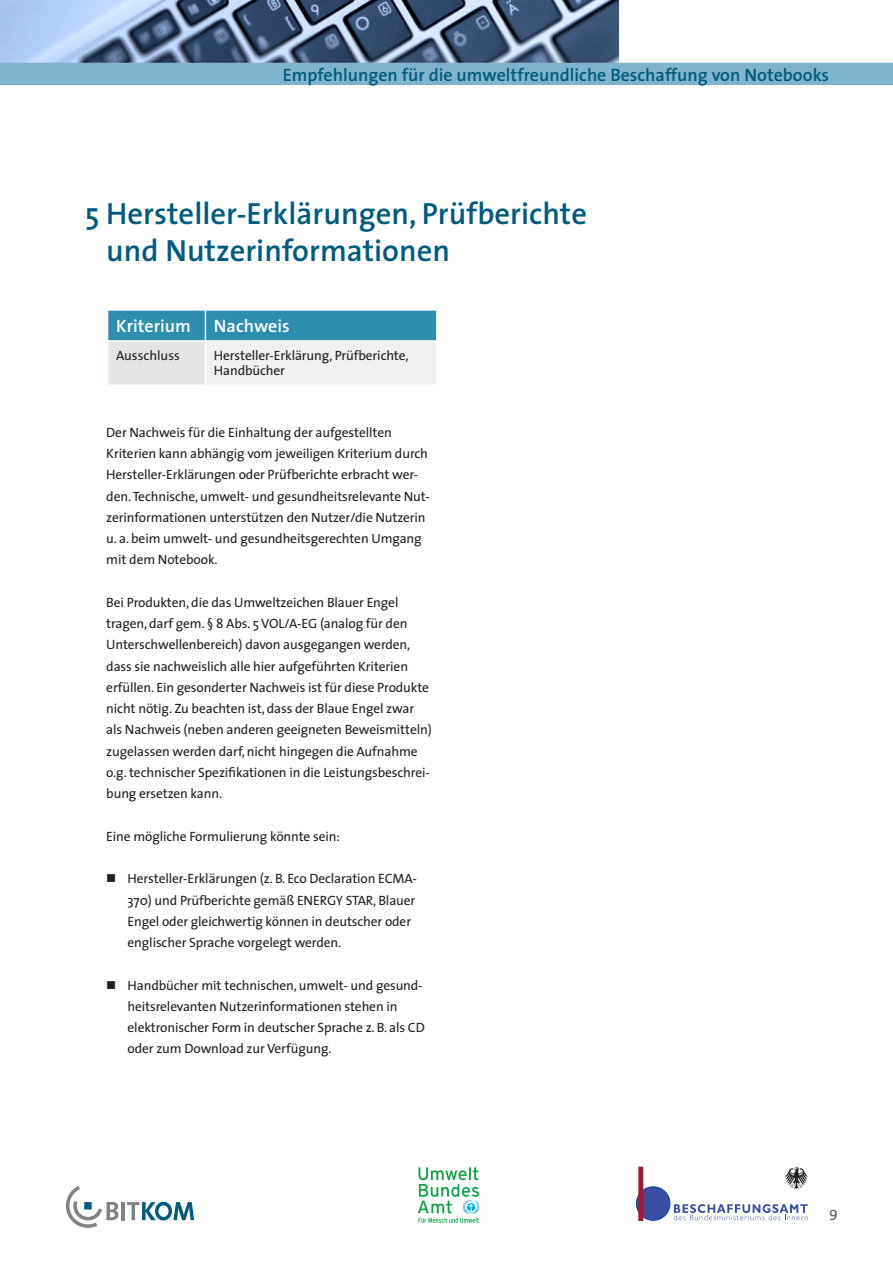
<style>
.page{position:relative;width:893px;height:1263px;background:#fff}
.page>*{position:absolute;margin:0;border:0;box-sizing:border-box;transform-origin:0 0}
.t1{font:600 30.75px/36.9px "The Sans";color:#005b7f}
.t2{font:600 18px "The Sans";color:#005b7f}
.t3{font:600 18px "The Sans";color:#fff}
.t4{font:15px "The Sans Caps";color:#58595b}
.t5{font:13.5px/21.3px "The Sans";letter-spacing:-.01em;color:#231f20}
</style>
<div class="page">
<img style="left:0;top:0;width:618px;height:63px">
<div style="left:0;top:63px;width:893px;height:22px;background:#80b4cc"></div>
<svg style="left:418px;top:1167px;width:61px;height:56px"></svg>
<svg style="left:66px;top:1186px;width:52px;height:42px"></svg>
<hr style="left:121px;top:1202px;width:4px;height:18px;background:#808285">
<div style="left:84px;top:1202px;width:8px;height:7px;background:#005b7f"></div>
<svg style="left:127px;top:1202px;width:67px;height:18px"></svg>
<svg style="left:674px;top:1204px;width:134px;height:16px"></svg>
<div style="left:636px;top:1187px;width:34px;height:33px;background:#384ea2;border-radius:50%"></div>
<div style="left:636px;top:1186px;width:34px;height:34px;border:1px solid #024999;border-radius:50%"></div>
<div style="left:639px;top:1167px;width:4px;height:54px;border:1px solid #9f1c25"></div>
<svg style="left:785px;top:1167px;width:23px;height:22px"></svg>
<div style="left:108px;top:341px;width:97px;height:44px;background:#e3e4e5"></div>
<div style="left:205px;top:341px;width:232px;height:44px;background:#eff0f0"></div>
<div style="left:107px;top:310px;width:330px;height:30px;background:#2e8eae"></div>
<hr style="left:436px;top:311px;width:2px;height:29px;background:#fff">
<hr style="left:107px;top:340px;width:98px;height:2px;background:#fff">
<hr style="left:205px;top:340px;width:233px;height:2px;background:#fff">
<hr style="left:205px;top:342px;width:1px;height:42px;background:#fff">
<hr style="left:436px;top:342px;width:2px;height:42px;background:#fff">
<hr style="left:107px;top:384px;width:98px;height:2px;background:#fff">
<hr style="left:205px;top:384px;width:233px;height:2px;background:#fff">
<h2 class="t2" style="left:283px;top:63px;width:548px">Empfehlungen für die umweltfreundliche Beschaffung von Notebooks</h2>
<h1 class="t1" style="left:106px;top:195px;width:482px;text-indent:-21px">5 Hersteller-Erklärungen, Prüfberichte und Nutzerinformationen</h1>
<h2 class="t3" style="left:116px;top:314px;width:76px">Kriterium</h2>
<h2 class="t3" style="left:214px;top:314px;width:77px">Nachweis</h2>
<p class="t5" style="left:116px;top:344px;width:65px">Ausschluss</p>
<p class="t5" style="left:214px;top:348px;width:196px;line-height:15px">Hersteller-Erklärung, Prüfberichte,<br>Handbücher</p>
<p class="t5" style="left:106px;top:422px;width:325px">Der Nachweis für die Einhaltung der aufgestellten Kriterien kann abhängig vom jeweiligen Kriterium durch Hersteller-Erklärungen oder Prüfberichte erbracht wer&shy;den. Technische, umwelt- und gesundheitsrelevante Nut&shy;zerinformationen unterstützen den Nutzer/die Nutzerin u. a. beim umwelt- und gesundheitsgerechten Umgang mit dem Notebook.</p>
<p class="t5" style="left:106px;top:592px;width:327px">Bei Produkten, die das Umweltzeichen Blauer Engel tragen, darf gem. § 8 Abs. 5 VOL/A-EG (analog für den Unterschwellenbereich) davon ausgegangen werden, dass sie nachweislich alle hier aufgeführten Kriterien erfüllen. Ein gesonderter Nachweis ist für diese Produkte nicht nötig. Zu beachten ist, dass der Blaue Engel zwar als Nachweis (neben anderen geeigneten Beweismitteln) zugelassen werden darf, nicht hingegen die Aufnahme o.g. technischer Spezifikationen in die Leistungsbeschrei&shy;bung ersetzen kann.</p>
<p class="t5" style="left:106px;top:826px;width:235px">Eine mögliche Formulierung könnte sein:</p>
<p class="t5" style="left:128px;top:868px;width:291px">Hersteller-Erklärungen (z. B. Eco Declaration ECMA-370) und Prüfberichte gemäß ENERGY STAR, Blauer Engel oder gleichwertig können in deutscher oder englischer Sprache vorgelegt werden.</p>
<p class="t5" style="left:128px;top:974px;width:299px">Handbücher mit technischen, umwelt- und gesund&shy;heitsrelevanten Nutzerinformationen stehen in elektronischer Form in deutscher Sprache z. B. als CD oder zum Download zur Verfügung.</p>
<p class="t4" style="left:829px;top:1205px;width:10px">9</p>
</div>
